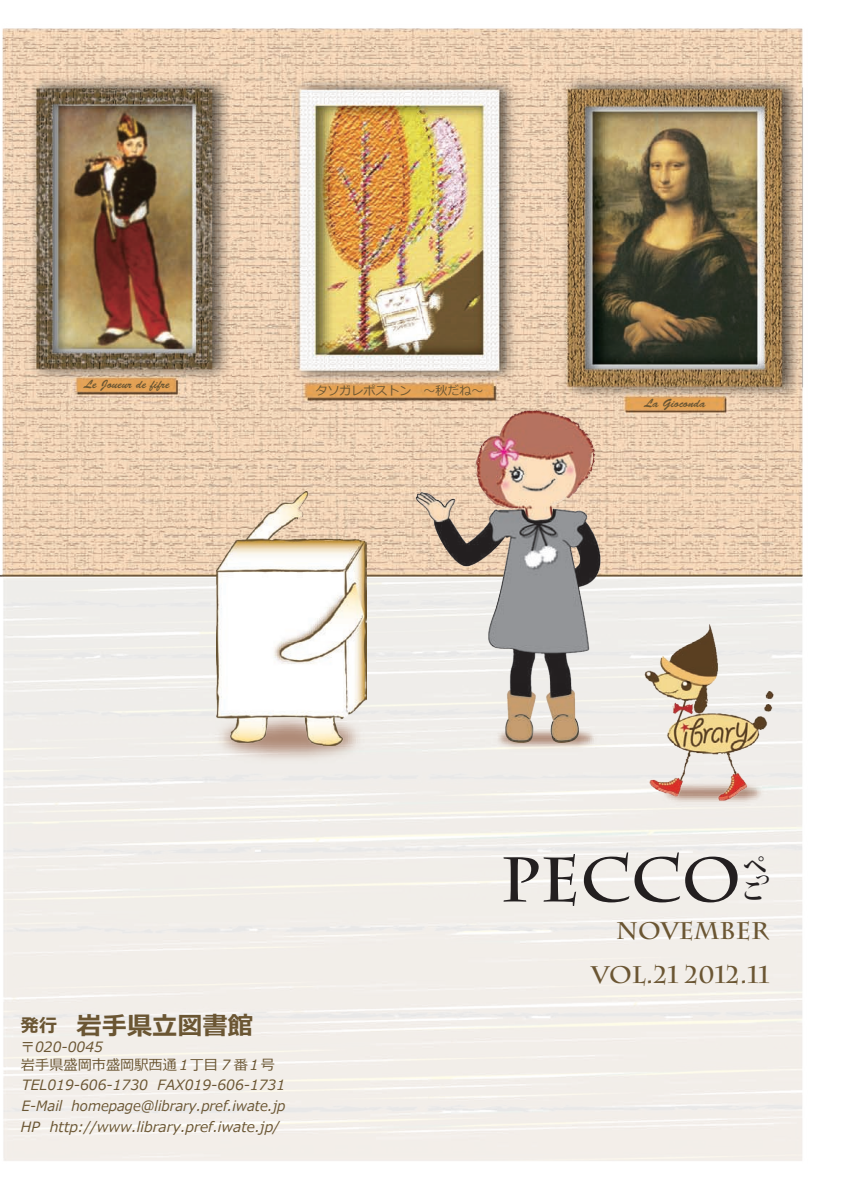
<style>
.page{position:relative;width:842px;height:1191px;background:#fff}
.page>*{position:absolute;margin:0;border:0;box-sizing:border-box;transform-origin:0 0}
.t1{font:700 62.6px "Charlemagne Std";color:#231f20}
.t2{font:italic 700 25.2px "Meiryo";color:#6b5633}
.t3{font:700 24px "Charlemagne Std";color:#6b5633}
.t4{font:24px/24.8px "HGP Mincho E";color:#231f20}
.t5{font:italic 14.2px/18px "Meiryo";color:#6b5633}
.t6{font:italic 14.2px "Meiryo";color:#6b5633;scale:.96 1}
.t7{font:12px "Brush Script Std";color:#6b5633}
.t8{font:12px "Meiryo";color:#6b5633}
.s1{font-size:18px}
</style>
<div class="page">
<img style="left:0;top:28px;width:803px;height:1133px">
<img style="left:217px;top:491px;width:150px;height:254px">
<img style="left:643px;top:621px;width:132px;height:186px">
<img style="left:389px;top:353px;width:298px;height:389px">
<p class="t7" style="left:84px;top:377px;width:87px">Le Joueur de fifre</p>
<p class="t8" style="left:316px;top:383px;width:169px">タソガレポストン ～秋だね～</p>
<p class="t7" style="left:644px;top:396px;width:63px">La Gioconda</p>
<p class="t2" style="left:21px;top:1008px;width:233px"><span class="s1">発行</span> 岩手県立図書館</p>
<p class="t5" style="left:21px;top:1038px;width:256px">〒020-0045<br>岩手県盛岡市盛岡駅西通 1丁目 7 番1号</p>
<p class="t5" style="left:22px;top:1076px;width:265px">TEL019-606-1730 FAX019-606-1731</p>
<p class="t5" style="left:21px;top:1118px;width:260px">HP http://www.library.pref.iwate.jp/</p>
<p class="t6" style="left:22px;top:1096px;width:276px">E-Mail homepage@library.pref.iwate.jp</p>
<p class="t1" style="left:500px;top:843px;width:242px">PECCO</p>
<p class="t4" style="left:743px;top:853px;width:28px">ぺ<sub>っ</sub>こ</p>
<p class="t3" style="left:616px;top:916px;width:154px">NOVEMBER</p>
<p class="t3" style="left:591px;top:960px;width:180px">VOL.21 2012.11</p>
</div>
